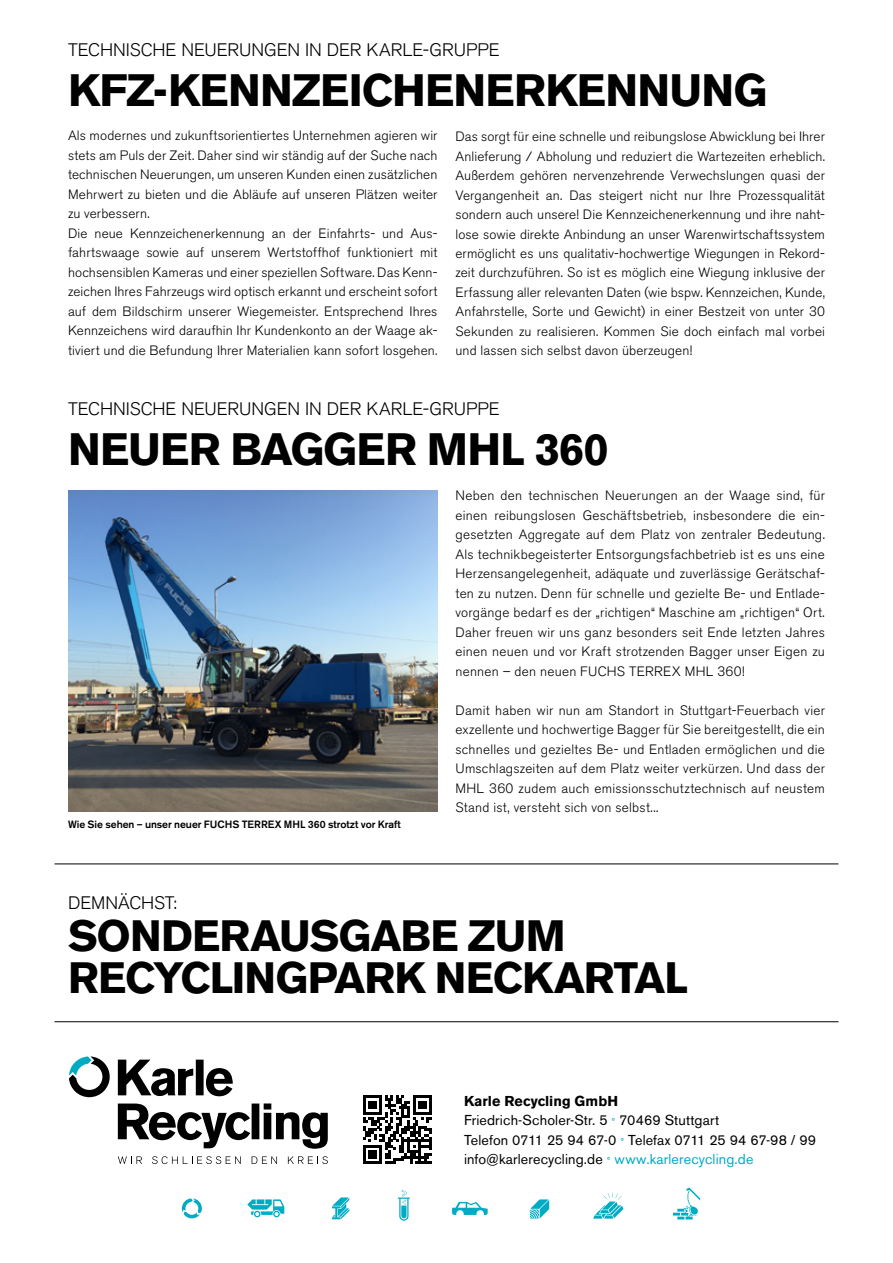
<style>
.page{position:relative;width:893px;height:1263px;background:#fff}
.page>*{position:absolute;margin:0;border:0;box-sizing:border-box;transform-origin:0 0}
.t1{font:700 45px "Akzidenz Grotesk BE";letter-spacing:-.015em;color:#000}
.t2{font:700 43.5px/42px "Akzidenz Grotesk BE";letter-spacing:-.02em;color:#000}
.t3{font:300 18px "Akzidenz Grotesk BE";color:#000}
.t4{font:14.25px/19.5px "Akzidenz Grotesk BE";letter-spacing:.01em;color:#000}
.t5{font:300 13.5px/19.5px "Akzidenz Grotesk BE";letter-spacing:.01em;color:#000;text-align:justify}
.t6{font:500 10.5px "Akzidenz Grotesk BE";letter-spacing:-.005em;color:#000}
.s1{font-weight:700}
.s2{color:#00abc4}
</style>
<div class="page">
<svg style="left:118px;top:1156px;width:24px;height:8px"></svg>
<svg style="left:152px;top:1156px;width:89px;height:8px"></svg>
<svg style="left:252px;top:1156px;width:25px;height:8px"></svg>
<svg style="left:288px;top:1156px;width:40px;height:8px"></svg>
<svg style="left:118px;top:1059px;width:210px;height:90px"></svg>
<svg style="left:69px;top:1056px;width:41px;height:41px"></svg>
<svg style="left:247px;top:1199px;width:37px;height:18px"></svg>
<svg style="left:452px;top:1202px;width:36px;height:13px"></svg>
<svg style="left:182px;top:1198px;width:20px;height:20px"></svg>
<svg style="left:398px;top:1190px;width:12px;height:31px"></svg>
<svg style="left:332px;top:1197px;width:17px;height:22px"></svg>
<svg style="left:530px;top:1199px;width:19px;height:20px"></svg>
<svg style="left:593px;top:1192px;width:30px;height:26px"></svg>
<svg style="left:673px;top:1188px;width:27px;height:31px"></svg>
<svg style="left:363px;top:1095px;width:69px;height:69px"></svg>
<hr style="left:55px;top:1021px;width:783px;height:1px;background:#000">
<hr style="left:55px;top:864px;width:783px;height:1px;background:#000">
<img style="left:68px;top:490px;width:369px;height:322px">
<h3 class="t3" style="left:68px;top:40px;width:433px">TECHNISCHE NEUERUNGEN IN DER KARLE-GRUPPE</h3>
<h1 class="t1" style="left:68px;top:64px;width:701px">KFZ-KENNZEICHENERKENNUNG</h1>
<p class="t5" style="left:68px;top:126px;width:371px;text-align:left">Als modernes und zukunftsorientiertes Unternehmen agieren wir stets am Puls der Zeit. Daher sind wir ständig auf der Suche nach technischen Neuerungen, um unseren Kunden einen zusätzlichen Mehrwert zu bieten und die Abläufe auf unseren Plätzen weiter zu verbessern.<br>Die neue Kennzeichenerkennung an der Einfahrts- und Aus&shy;fahrtswaage sowie auf unserem Wertstoffhof funktioniert mit hochsensiblen Kameras und einer speziellen Software. Das Kenn&shy;zeichen Ihres Fahrzeugs wird optisch erkannt und erscheint sofort auf dem Bildschirm unserer Wiegemeister. Entsprechend Ihres Kennzeichens wird daraufhin Ihr Kundenkonto an der Waage ak&shy;tiviert und die Befundung Ihrer Materialien kann sofort losgehen.</p>
<p class="t5" style="left:455px;top:127px;width:371px">Das sorgt für eine schnelle und reibungslose Abwicklung bei Ihrer Anlieferung / Abholung und reduziert die Wartezeiten erheblich.<br>Außerdem gehören nervenzehrende Verwechslungen quasi der Vergangenheit an. Das steigert nicht nur Ihre Prozessqualität sondern auch unsere! Die Kennzeichenerkennung und ihre naht&shy;lose sowie direkte Anbindung an unser Warenwirtschaftssystem ermöglicht es uns qualitativ-hochwertige Wiegungen in Rekord&shy;zeit durchzuführen. So ist es möglich eine Wiegung inklusive der Erfassung aller relevanten Daten (wie bspw. Kennzeichen, Kunde, Anfahrstelle, Sorte und Gewicht) in einer Bestzeit von unter 30<br>Sekunden zu realisieren. Kommen Sie doch einfach mal vorbei und lassen sich selbst davon überzeugen!</p>
<h3 class="t3" style="left:68px;top:399px;width:433px">TECHNISCHE NEUERUNGEN IN DER KARLE-GRUPPE</h3>
<h1 class="t1" style="left:68px;top:423px;width:542px">NEUER BAGGER MHL 360</h1>
<p class="t6" style="left:68px;top:818px;width:334px">Wie Sie sehen – unser neuer FUCHS TERREX MHL 360 strotzt vor Kraft</p>
<p class="t5" style="left:455px;top:486px;width:371px">Neben den technischen Neuerungen an der Waage sind, für einen reibungslosen Geschäftsbetrieb, insbesondere die ein&shy;gesetzten Aggregate auf dem Platz von zentraler Bedeutung.<br>Als technikbegeisterter Entsorgungsfachbetrieb ist es uns eine Herzensangelegenheit, adäquate und zuverlässige Gerätschaf&shy;ten zu nutzen. Denn für schnelle und gezielte Be- und Entlade&shy;vorgänge bedarf es der „richtigen“ Maschine am „richtigen“ Ort.<br>Daher freuen wir uns ganz besonders seit Ende letzten Jahres einen neuen und vor Kraft strotzenden Bagger unser Eigen zu nennen – den neuen FUCHS TERREX MHL 360!</p>
<p class="t5" style="left:455px;top:701px;width:371px">Damit haben wir nun am Standort in Stuttgart-Feuerbach vier exzellente und hochwertige Bagger für Sie bereitgestellt, die ein schnelles und gezieltes Be- und Entladen ermöglichen und die Umschlagszeiten auf dem Platz weiter verkürzen. Und dass der MHL 360 zudem auch emissionsschutztechnisch auf neustem Stand ist, versteht sich von selbst...</p>
<h3 class="t3" style="left:68px;top:892px;width:110px">DEMNÄCHST:</h3>
<h2 class="t2" style="left:68px;top:915px;width:621px">SONDERAUSGABE ZUM<br>RECYCLINGPARK NECKARTAL</h2>
<p class="t4" style="left:464px;top:1091px;width:354px"><span class="s1">Karle Recycling GmbH<br></span>Friedrich-Scholer-Str. 5 <span class="s2">˚</span> 70469 Stuttgart<br>Telefon 0711 25 94 67-0 <span class="s2">˚</span> Telefax 0711 25 94 67-98 / 99 info@karlerecycling.de <span class="s2">˚ www.karlerecycling.de</span></p>
</div>
